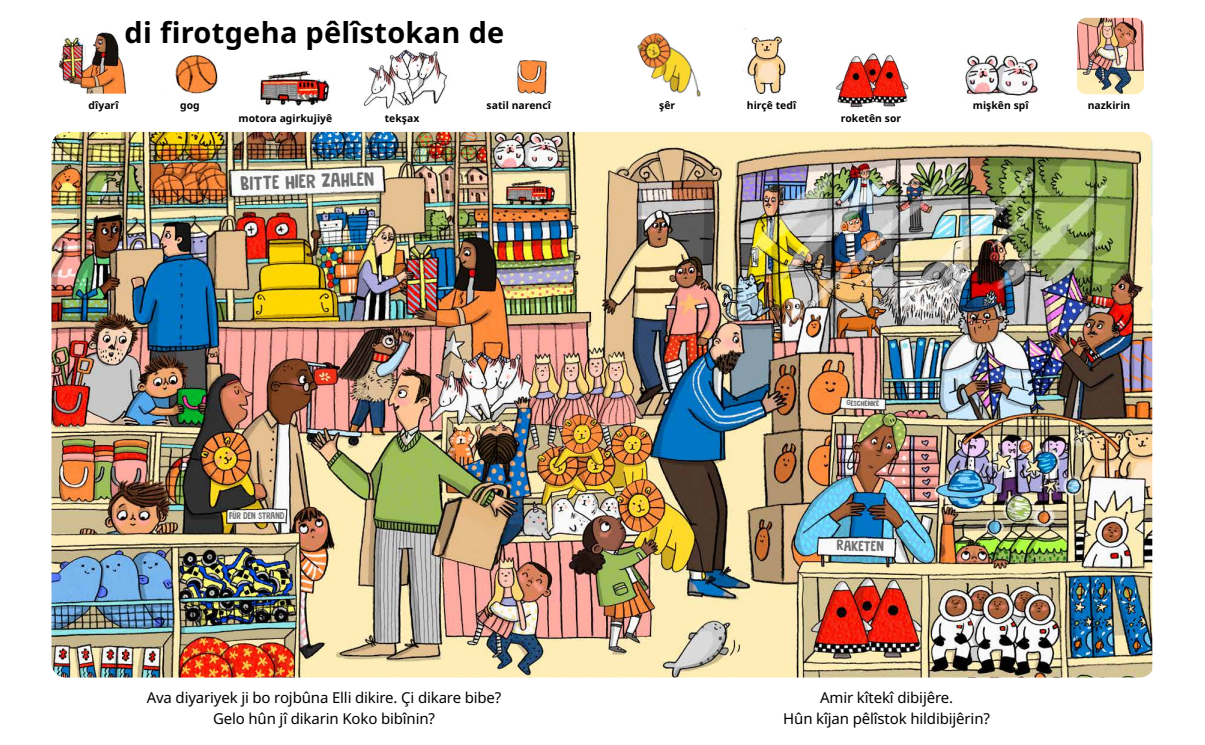
<style>
.page{position:relative;width:1205px;height:745px;background:#fff}
.page>*{position:absolute;margin:0;border:0;box-sizing:border-box;transform-origin:0 0}
.t1{font:700 28.88px "Noto Sans";letter-spacing:.01em;color:#000}
.t2{font:18.62px "Market Square Rounded";color:#706f6f}
.t3{font:15px/20.6px "Noto Sans";letter-spacing:-.01em;color:#000;text-align:center}
.t4{font:14px "Market Square Rounded";color:#706f6f}
.t5{font:700 10.38px "Noto Sans";letter-spacing:.005em;color:#000}
.t6{font:9.25px "Market Square Rounded";letter-spacing:.005em;color:#706f6f;scale:.92 1}
.t7{font:7.38px "Market Square Rounded";color:#706f6f}
</style>
<div class="page">
<img style="left:51px;top:132px;width:1101px;height:545px">
<img style="left:934px;top:258px;width:40px;height:39px">
<img style="left:855px;top:230px;width:29px;height:26px">
<svg style="left:721px;top:292px;width:18px;height:15px"></svg>
<img style="left:835px;top:53px;width:74px;height:55px">
<img style="left:363px;top:49px;width:85px;height:61px">
<img style="left:260px;top:69px;width:70px;height:37px">
<img style="left:517px;top:60px;width:30px;height:35px">
<img style="left:175px;top:55px;width:43px;height:39px">
<img style="left:59px;top:32px;width:67px;height:62px">
<img style="left:742px;top:28px;width:44px;height:67px">
<img style="left:964px;top:55px;width:76px;height:41px">
<img style="left:1077px;top:18px;width:67px;height:76px">
<img style="left:637px;top:33px;width:64px;height:64px">
<h1 class="t1" style="left:125px;top:12px;width:381px">di firotgeha pêlîstokan de</h1>
<p class="t5" style="left:89px;top:98px;width:31px">dîyarî</p>
<p class="t5" style="left:486px;top:98px;width:66px">satil narencî</p>
<p class="t5" style="left:747px;top:98px;width:51px">hirçê tedî</p>
<p class="t5" style="left:973px;top:98px;width:57px">mişkên spî</p>
<p class="t5" style="left:1088px;top:98px;width:44px">nazkirin</p>
<p class="t5" style="left:180px;top:98px;width:21px">gog</p>
<p class="t5" style="left:659px;top:98px;width:18px">şêr</p>
<p class="t5" style="left:385px;top:111px;width:36px">tekşax</p>
<p class="t5" style="left:841px;top:111px;width:62px">roketên sor</p>
<p class="t5" style="left:238px;top:111px;width:95px">motora agirkujiyê</p>
<p class="t2" style="left:240px;top:172px;width:135px;rotate:-2deg">BITTE HIER ZAHLEN</p>
<p class="t6" style="left:229px;top:510px;width:61px">FÜR DEN STRAND</p>
<p class="t7" style="left:846px;top:398px;width:34px;rotate:1deg">GESCHENKE</p>
<p class="t4" style="left:837px;top:536px;width:48px;rotate:1deg">RAKETEN</p>
<p class="t3" style="left:147px;top:687px;width:356px">Ava diyariyek ji bo rojbûna Elli dikire. Çi dikare bibe?<br>Gelo hûn jî dikarin Koko bibînin?</p>
<p class="t3" style="left:783px;top:687px;width:208px">Amir kîtekî dibijêre.<br>Hûn kîjan pêlîstok hildibijêrin?</p>
</div>
